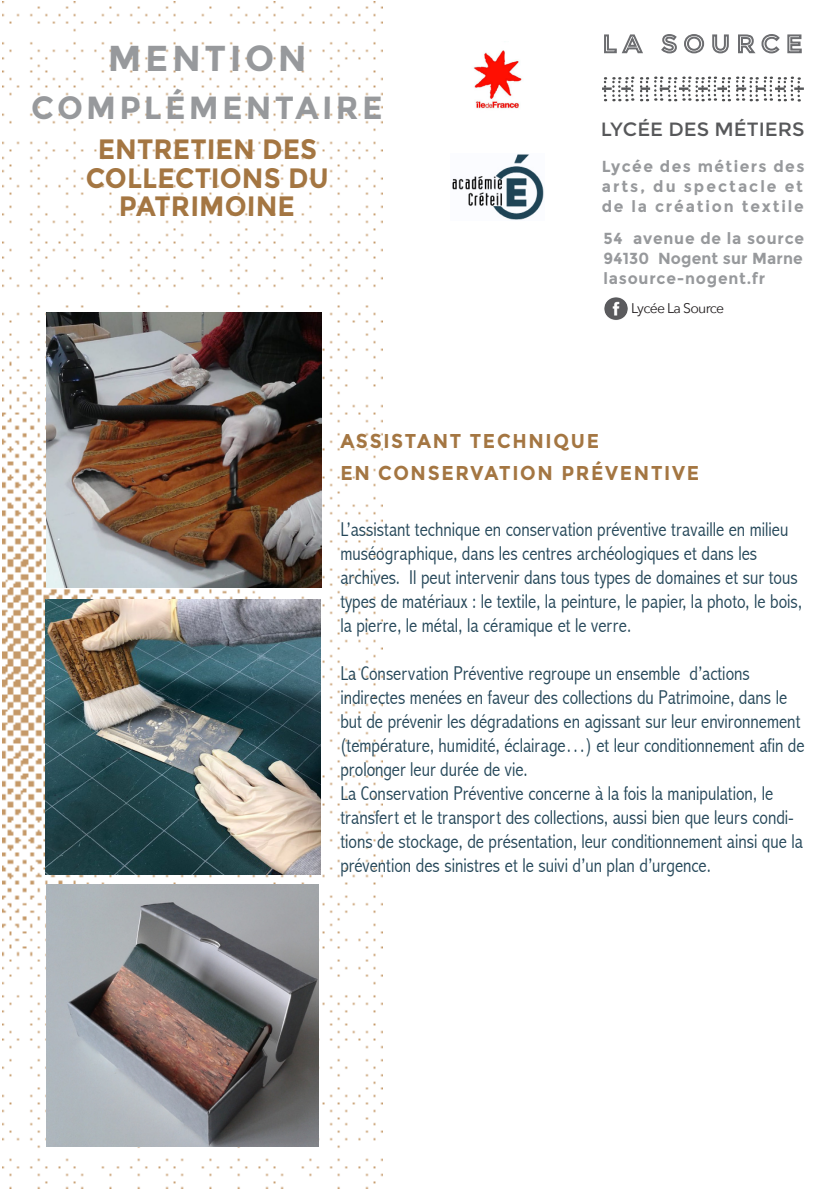
<style>
.page{position:relative;width:840px;height:1191px;background:#fff}
.page>*{position:absolute;margin:0;border:0;box-sizing:border-box;transform-origin:0 0}
.t1{font:700 36px "Montserrat";letter-spacing:.1em;color:#97999c}
.t2{font:700 32px "Montserrat";letter-spacing:.1em;color:#97999c}
.t3{font:700 28px/28px "Montserrat";letter-spacing:-.005em;color:#a47642;text-align:center;scale:.94 1}
.t4{font:300 condensed 20px/24px "Abadi";color:#254759}
.t5{font:700 20px "Montserrat";letter-spacing:.09em;color:#a47642;scale:.94 1}
.t6{font:19.2px "Montserrat";color:#57585a}
.t7{font:700 16px/20px "Montserrat";letter-spacing:.05em;color:#97999c;text-align:justify}
.t8{font:700 16px "Montserrat";letter-spacing:.01em;color:#97999c}
.t9{font:14px "Avenir Next";letter-spacing:-.05em;color:#231f20}
</style>
<div class="page">
<img style="left:3px;top:1px;width:379px;height:1187px">
<img style="left:452px;top:154px;width:92px;height:66px">
<img style="left:473px;top:50px;width:49px;height:59px">
<svg style="left:604px;top:34px;width:39px;height:20px"></svg>
<svg style="left:661px;top:34px;width:43px;height:20px"></svg>
<svg style="left:712px;top:34px;width:17px;height:20px"></svg>
<svg style="left:738px;top:34px;width:64px;height:20px"></svg>
<svg style="left:602px;top:77px;width:201px;height:25px"></svg>
<img style="left:604px;top:297px;width:24px;height:23px">
<img style="left:45px;top:599px;width:275px;height:275px">
<img style="left:47px;top:313px;width:274px;height:274px">
<img style="left:47px;top:884px;width:272px;height:263px">
<p class="t1" style="left:108px;top:36px;width:200px">MENTION</p>
<p class="t2" style="left:31px;top:88px;width:353px">COMPLÉMENTAIRE</p>
<p class="t3" style="left:86px;top:136px;width:260px">ENTRETIEN DES<br>COLLECTIONS DU<br>PATRIMOINE</p>
<p class="t6" style="left:600px;top:118px;width:205px">LYCÉE DES MÉTIERS</p>
<p class="t7" style="left:601px;top:156px;width:204px">Lycée des métiers des arts, du spectacle et de la création textile</p>
<p class="t7" style="left:603px;top:228px;width:202px">54 avenue de la source</p>
<p class="t8" style="left:603px;top:249px;width:201px">94130 Nogent sur Marne</p>
<p class="t7" style="left:603px;top:268px;width:163px">lasource-nogent.fr</p>
<p class="t9" style="left:631px;top:296px;width:94px">Lycée La Source</p>
<p class="t5" style="left:340px;top:428px;width:276px">ASSISTANT TECHNIQUE</p>
<p class="t5" style="left:340px;top:460px;width:383px">EN CONSERVATION PRÉVENTIVE</p>
<p class="t4" style="left:340px;top:517px;width:462px">L’assistant technique en conservation préventive travaille en milieu muséographique, dans les centres archéologiques et dans les archives. Il peut intervenir dans tous types de domaines et sur tous types de matériaux : le textile, la peinture, le papier, la photo, le bois, la pierre, le métal, la céramique et le verre.</p>
<p class="t4" style="left:340px;top:661px;width:465px">La Conservation Préventive regroupe un ensemble d’actions indirectes menées en faveur des collections du Patrimoine, dans le but de prévenir les dégradations en agissant sur leur environnement (température, humidité, éclairage…) et leur conditionnement afin de prolonger leur durée de vie.</p>
<p class="t4" style="left:340px;top:781px;width:464px">La Conservation Préventive concerne à la fois la manipulation, le transfert et le transport des collections, aussi bien que leurs condi&shy;tions de stockage, de présentation, leur conditionnement ainsi que la prévention des sinistres et le suivi d’un plan d’urgence.</p>
</div>
